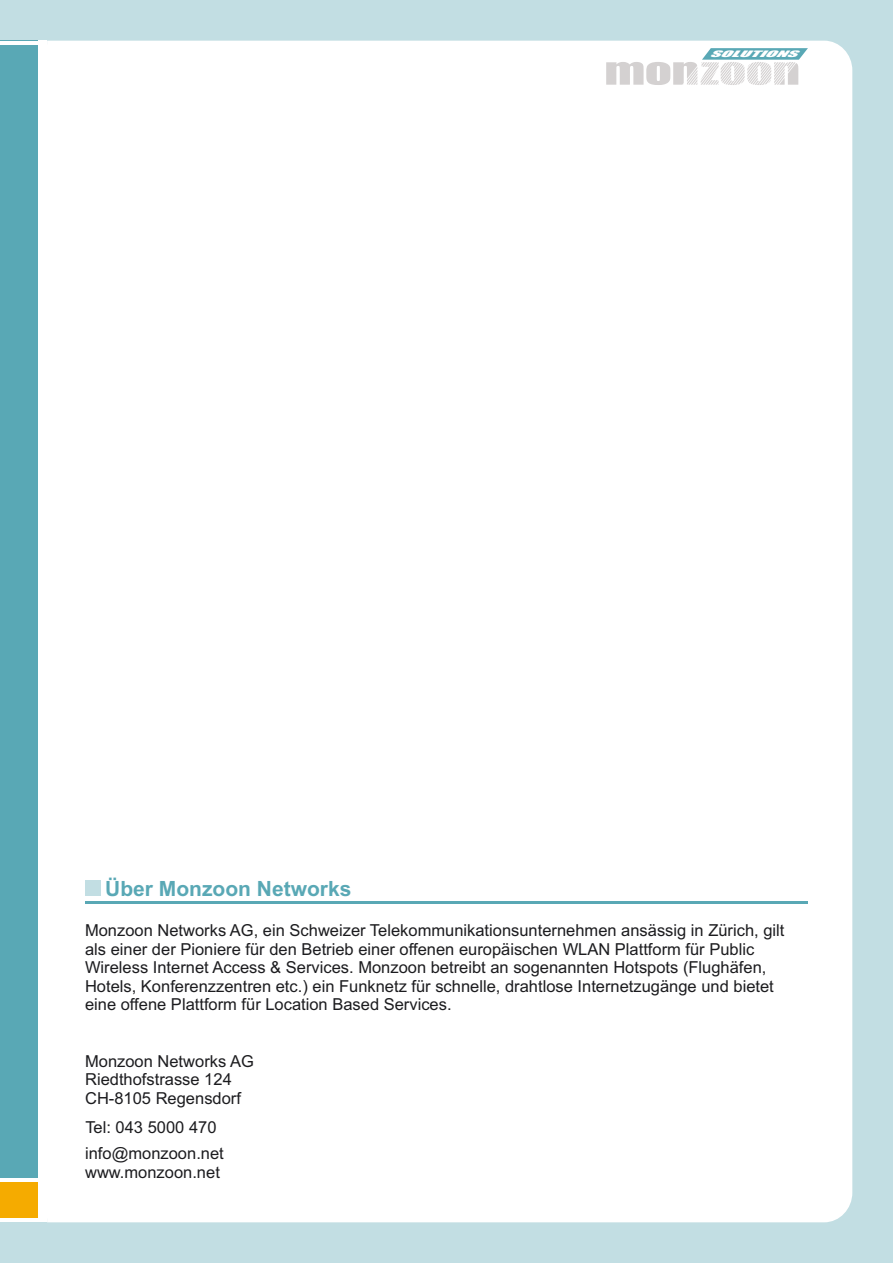
<style>
.page{position:relative;width:893px;height:1263px;background:#c2dee3}
.page>*{position:absolute;margin:0;border:0;box-sizing:border-box;transform-origin:0 0}
.t1{font:700 21px "Arial";color:#59a8b5}
.t2{font:16.5px/18.5px "Arial";color:#1c1c1f}
.t3{font:italic 8.25px "Impact";color:#fff;scale:2.45 1}
</style>
<div class="page">
<div style="left:38px;top:44px;width:811px;height:1174px;background:#fff"></div>
<hr style="left:43px;top:41px;width:4px;height:1181px;background:#fff">
<div style="left:0;top:41px;width:38px;height:1141px;background:#59a8b5"></div>
<div style="left:0;top:1182px;width:38px;height:38px;background:#f5ab00"></div>
<hr style="left:0;top:41px;width:38px;height:3px;background:#fff">
<hr style="left:0;top:1218px;width:38px;height:4px;background:#fff">
<hr style="left:0;top:1178px;width:38px;height:4px;background:#fff">
<svg style="left:606px;top:48px;width:202px;height:37px;background:#d6e1e3"></svg>
<hr style="left:85px;top:901px;width:723px;height:2px;background:#59a8b5">
<div style="left:85px;top:881px;width:15px;height:15px;background:#c2dee3"></div>
<p class="t3" style="left:709px;top:51px;width:39px">SOLUTIONS</p>
<p class="t1" style="left:105px;top:880px;width:248px">Über Monzoon Networks</p>
<p class="t2" style="left:85px;top:923px;width:701px">Monzoon Networks AG, ein Schweizer Telekommunikationsunternehmen ansässig in Zürich, gilt als einer der Pioniere für den Betrieb einer offenen europäischen WLAN Plattform für Public Wireless Internet Access &amp; Services. Monzoon betreibt an sogenannten Hotspots (Flughäfen, Hotels, Konferenzzentren etc.) ein Funknetz für schnelle, drahtlose Internetzugänge und bietet eine offene Plattform für Location Based Services.</p>
<p class="t2" style="left:85px;top:1053px;width:170px">Monzoon Networks AG<br>Riedthofstrasse 124<br>CH-8105 Regensdorf</p>
<p class="t2" style="left:85px;top:1115px;width:140px;line-height:26.4px">Tel: 043 5000 470 info@monzoon.net</p>
<p class="t2" style="left:85px;top:1164px;width:136px">www.monzoon.net</p>
</div>
